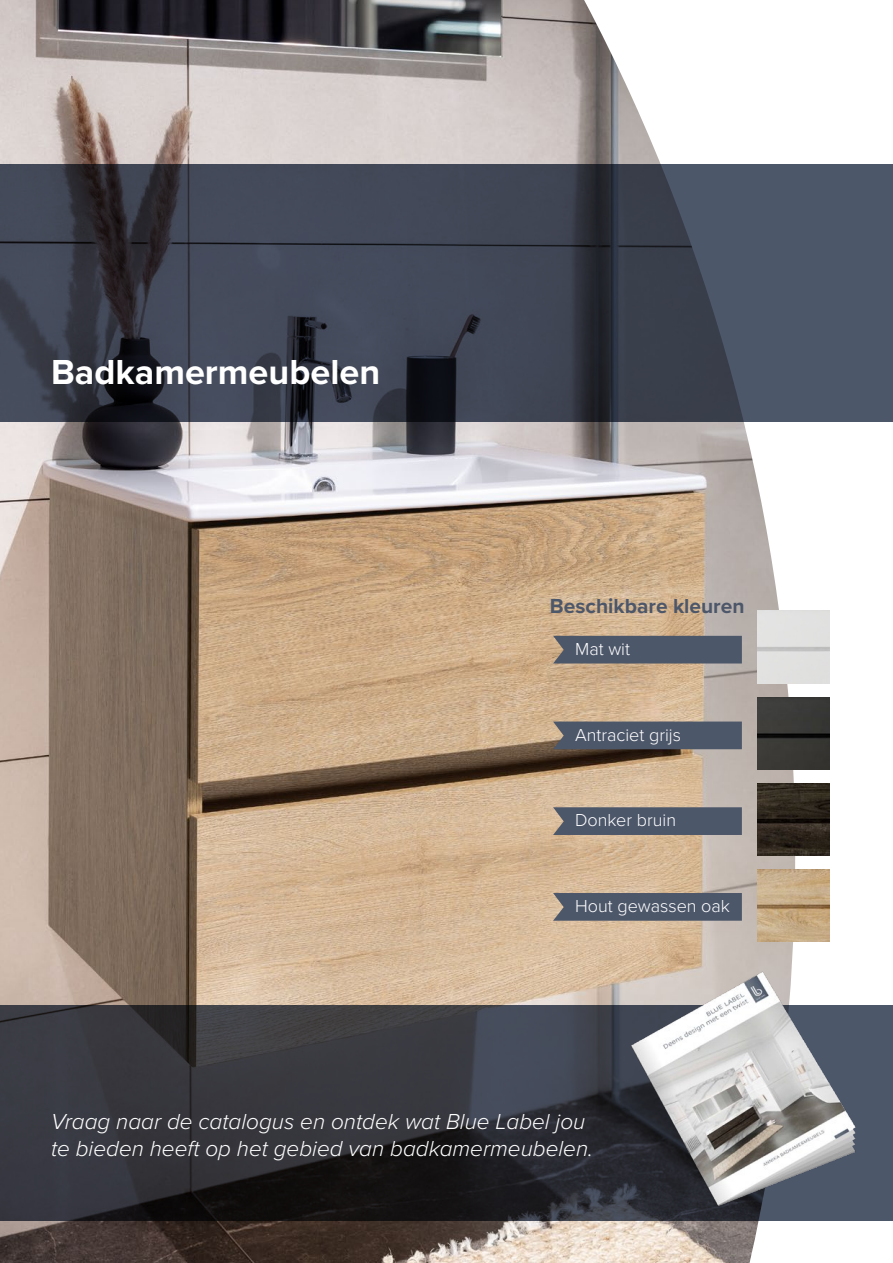
<style>
.page{position:relative;width:893px;height:1263px;background:#fff}
.page>*{position:absolute;margin:0;border:0;box-sizing:border-box;transform-origin:0 0}
.t1{font:700 36px "Proxima Nova";color:#fff}
.t2{font:italic 300 22.5px/27px "Proxima Nova";color:#fff}
.t3{font:700 21px "Proxima Nova";color:#4d576a}
.t4{font:300 18px "Proxima Nova";color:#fff}
</style>
<div class="page">
<img style="left:0;top:0;width:795px;height:1263px">
<svg style="left:0;top:164px;width:893px;height:258px;background:#3d4351"></svg>
<img style="left:757px;top:869px;width:73px;height:73px">
<img style="left:757px;top:783px;width:73px;height:73px">
<img style="left:757px;top:697px;width:73px;height:73px">
<div style="left:757px;top:611px;width:73px;height:72px;background:#e1e1e0"></div>
<svg style="left:553px;top:893px;width:189px;height:28px;background:#525b6c"></svg>
<svg style="left:553px;top:807px;width:189px;height:28px;background:#525b6c"></svg>
<svg style="left:553px;top:721px;width:189px;height:28px;background:#525b6b"></svg>
<div style="left:553px;top:636px;width:189px;height:27px;background:#4d576a"></div>
<svg style="left:0;top:1005px;width:893px;height:215px;background:#32343b"></svg>
<img style="left:624px;top:968px;width:241px;height:241px">
<p class="t1" style="left:51px;top:345px;width:331px">Badkamermeubelen</p>
<p class="t3" style="left:550px;top:590px;width:196px">Beschikbare kleuren</p>
<p class="t4" style="left:575px;top:636px;width:56px">Mat wit</p>
<p class="t4" style="left:575px;top:721px;width:107px">Antraciet grijs</p>
<p class="t4" style="left:575px;top:807px;width:102px">Donker bruin</p>
<p class="t4" style="left:575px;top:892px;width:156px">Hout gewassen oak</p>
<p class="t2" style="left:51px;top:1107px;width:544px">Vraag naar de catalogus en ontdek wat Blue Label jou te bieden heeft op het gebied van badkamermeubelen.</p>
</div>
